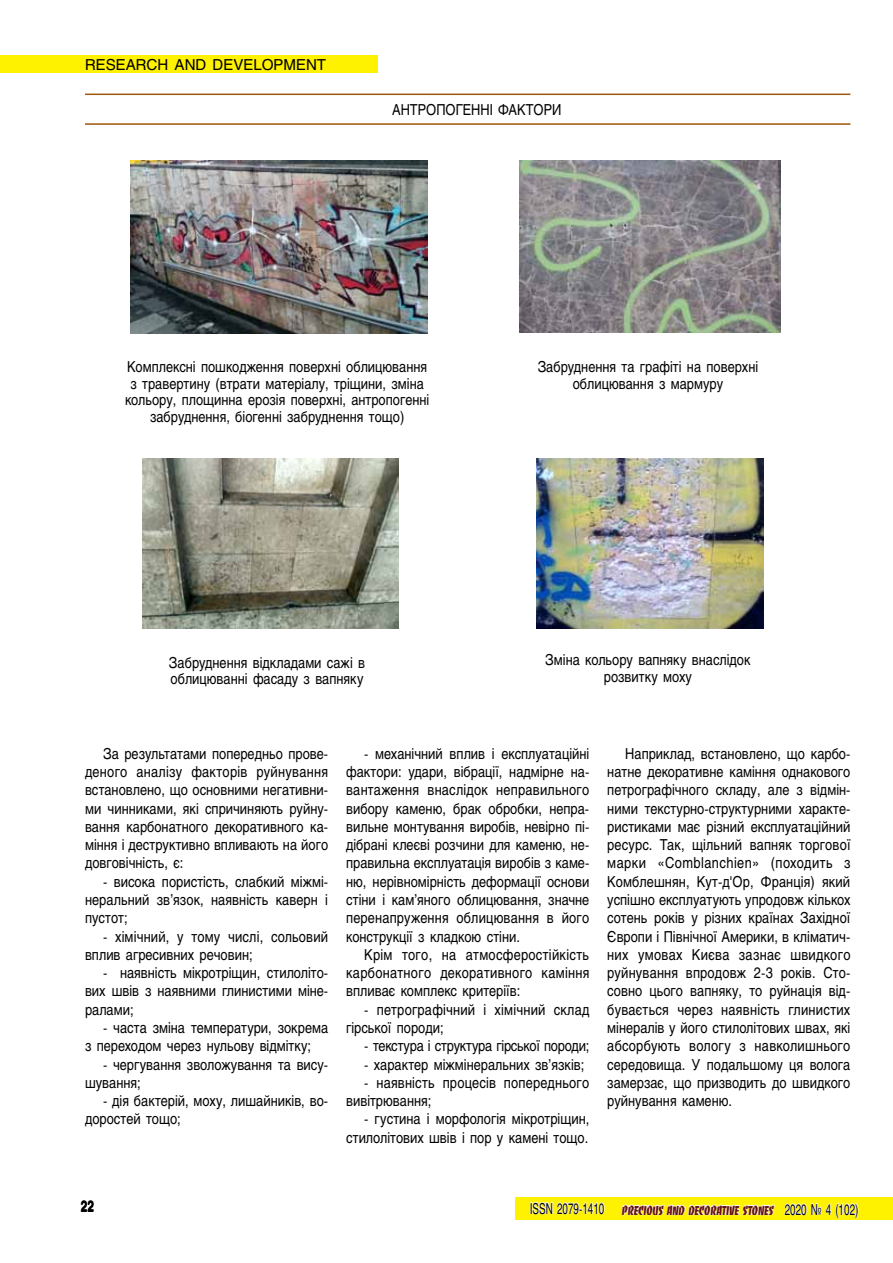
<style>
.page{position:relative;width:893px;height:1263px;background:#fff}
.page>*{position:absolute;margin:0;border:0;box-sizing:border-box;transform-origin:0 0}
.t1{font:15px/18.3px "Helios";color:#000;scale:.85 1}
.t2{font:15px "Helios";letter-spacing:-.02em;color:#000;scale:.85 1}
.t3{font:15px "Helios";color:#000}
.t4{font:700 15px "Helios";color:#000;scale:.8 1}
.t5{font:13.5px "Banco Heavy C";color:#671316;scale:.8 1}
.s1{font-family:"Helios";font-size:15px;color:#000}
</style>
<div class="page">
<div style="left:516px;top:1197px;width:377px;height:23px;background:#fff200"></div>
<svg style="left:621px;top:1204px;width:154px;height:11px"></svg>
<svg style="left:784px;top:1203px;width:74px;height:15px"></svg>
<svg style="left:531px;top:1201px;width:74px;height:13px"></svg>
<div style="left:0;top:55px;width:378px;height:17px;background:#fff200"></div>
<img style="left:130px;top:161px;width:298px;height:172px">
<img style="left:520px;top:161px;width:261px;height:172px">
<img style="left:142px;top:458px;width:257px;height:170px">
<img style="left:537px;top:458px;width:227px;height:170px">
<hr style="left:85px;top:94px;width:765px;height:1px;background:#9e560d">
<hr style="left:85px;top:123px;width:765px;height:2px;background:#9e560d">
<p class="t3" style="left:85px;top:55px;width:243px">RESEARCH AND DEVELOPMENT</p>
<p class="t1" style="left:392px;top:100px;width:201px">АНТРОПОГЕННІ ФАКТОРИ</p>
<p class="t1" style="left:125px;top:359px;width:359px;line-height:16.5px;text-align:center">Комплексні пошкодження поверхні облицювання з травертину (втрати матеріалу, тріщини, зміна кольору, площинна ерозія поверхні, антропогенні забруднення, біогенні забруднення тощо)</p>
<p class="t1" style="left:538px;top:359px;width:261px;line-height:16.5px;text-align:center">Забруднення та графіті на поверхні облицювання з мармуру</p>
<p class="t1" style="left:169px;top:654px;width:232px;line-height:16.5px">Забруднення відкладами сажі в облицюванні фасаду з вапняку</p>
<p class="t1" style="left:545px;top:651px;width:243px;line-height:16.5px;text-align:center">Зміна кольору вапняку внаслідок розвитку моху</p>
<p class="t1" style="left:85px;top:744px;width:288px;text-align:justify;text-indent:18px">За результатами попередньо прове&shy;деного аналізу факторів руйнування встановлено, що основними негативни&shy;ми чинниками, які спричиняють руйну&shy;вання карбонатного декоративного ка&shy;міння і деструктивно впливають на його довговічність, є:</p>
<p class="t1" style="left:85px;top:872px;width:288px;text-align:justify;text-indent:18px">- висока пористість, слабкий міжмі&shy;неральний зв’язок, наявність каверн і пустот;</p>
<p class="t1" style="left:85px;top:927px;width:287px;text-indent:18px">- хімічний, у тому числі, сольовий вплив агресивних речовин;</p>
<p class="t1" style="left:85px;top:963px;width:288px;text-align:justify;text-indent:18px">- наявність мікротріщин, стилоліто&shy;вих швів з наявними глинистими міне&shy;ралами;</p>
<p class="t1" style="left:85px;top:1018px;width:288px;text-indent:18px">- часта зміна температури, зокрема з переходом через нульову відмітку;</p>
<p class="t1" style="left:85px;top:1055px;width:288px;text-indent:18px">- чергування зволожування та вису&shy;шування;</p>
<p class="t1" style="left:85px;top:1091px;width:288px;text-indent:18px">- дія бактерій, моху, лишайників, во&shy;доростей тощо;</p>
<p class="t1" style="left:346px;top:744px;width:288px;text-align:justify;text-indent:18px">- механічний вплив і експлуатаційні фактори: удари, вібрації, надмірне на&shy;вантаження внаслідок неправильного вибору каменю, брак обробки, непра&shy;вильне монтування виробів, невірно пі&shy;дібрані клеєві розчини для каменю, не&shy;правильна експлуатація виробів з каме&shy;ню, нерівномірність деформації основи стіни і кам’яного облицювання, значне перенапруження облицювання в його конструкції з кладкою стіни.</p>
<p class="t1" style="left:346px;top:945px;width:288px;text-align:justify;text-indent:18px">Крім того, на атмосферостійкість карбонатного декоративного каміння впливає комплекс критеріїв:</p>
<p class="t1" style="left:346px;top:1000px;width:288px;text-indent:18px">- петрографічний і хімічний склад гірської породи;</p>
<p class="t2" style="left:364px;top:1037px;width:266px">- текстура і структура гірської породи;</p>
<p class="t1" style="left:364px;top:1055px;width:260px">- характер міжмінеральних зв’язків;</p>
<p class="t1" style="left:346px;top:1073px;width:287px;text-indent:18px">- наявність процесів попереднього вивітрювання;</p>
<p class="t1" style="left:346px;top:1110px;width:288px;text-align:right">- густина і морфологія мікротріщин, стилолітових швів і пор у камені тощо.</p>
<p class="t1" style="left:607px;top:744px;width:288px;text-align:justify;text-indent:18px">Наприклад, встановлено, що карбо&shy;натне декоративне каміння однакового петрографічного складу, але з відмін&shy;ними текстурно-структурними характе&shy;ристиками має різний експлуатаційний ресурс. Так, щільний вапняк торгової марки «Comblanchien» (походить з Комблешнян, Кут-д'Ор, Франція) який успішно експлуатують упродовж кількох сотень років у різних країнах Західної Європи і Північної Америки, в кліматич&shy;них умовах Києва зазнає швидкого руйнування впродовж 2-3 років. Сто&shy;совно цього вапняку, то руйнація від&shy;бувається через наявність глинистих мінералів у його стилолітових швах, які абсорбують вологу з навколишнього середовища. У подальшому ця волога замерзає, що призводить до швидкого руйнування каменю.</p>
<p class="t4" style="left:81px;top:1198px;width:18px">22</p>
<p class="t5" style="left:530px;top:1202px;width:412px"><span class="s1">ISSN 2079-1410</span> PRECIOUS AND DECORATIVE STONES <span class="s1">2020 № 4 (102)</span></p>
</div>
